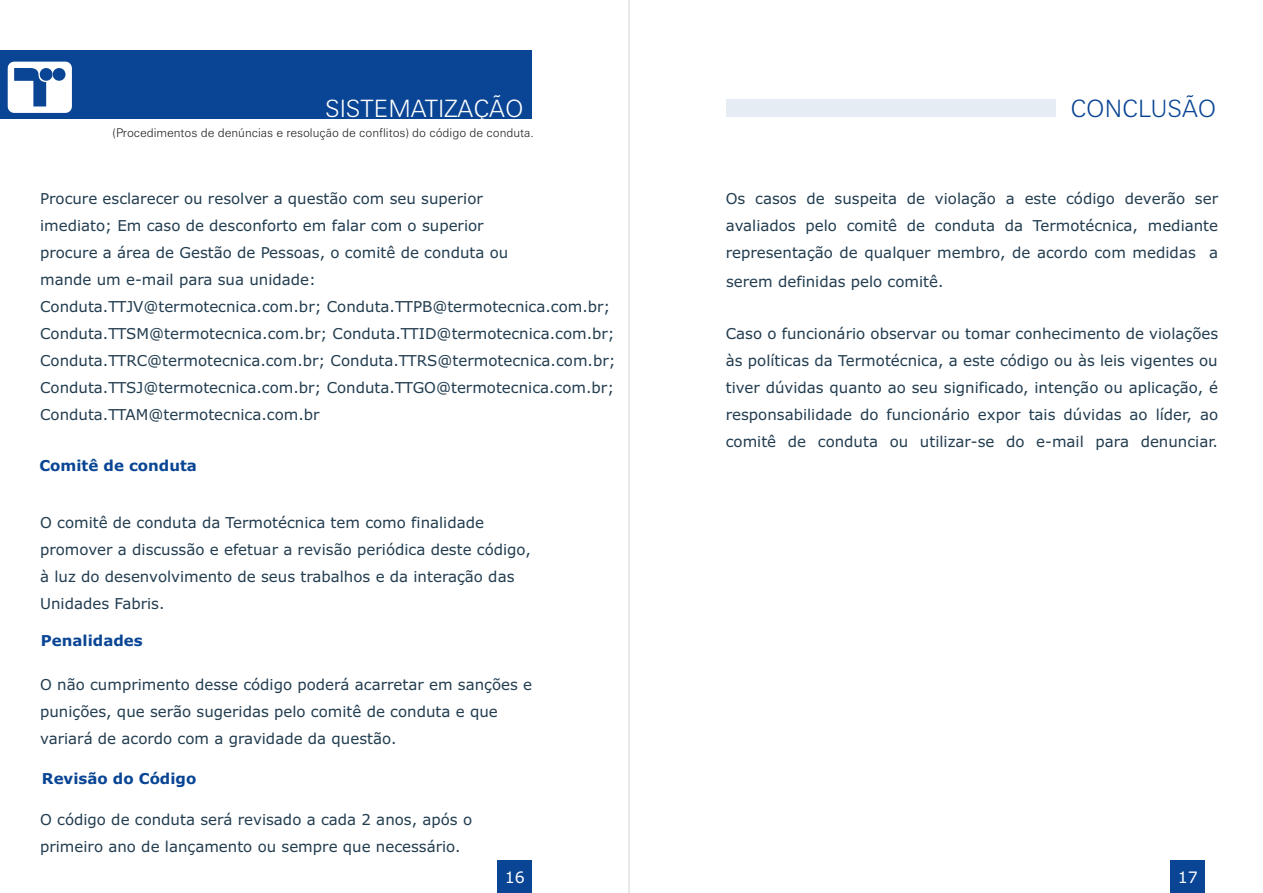
<style>
.page{position:relative;width:1263px;height:893px;background:#fff}
.page>*{position:absolute;margin:0;border:0;box-sizing:border-box;transform-origin:0 0}
.t1{font:300 24px "Zurich BT";color:#fff}
.t2{font:300 24px "Zurich BT";color:#094594}
.t3{font:15.75px "Verdana";color:#fff}
.t4{font:15px/27px "Verdana";color:#223d50}
.t5{font:700 15px "Verdana";color:#094594}
.t6{font:300 12px "Zurich BT";color:#231f20}
</style>
<div class="page">
<div style="left:0;top:50px;width:531px;height:69px;background:#094594"></div>
<svg style="left:8px;top:62px;width:64px;height:51px"></svg>
<div style="left:497px;top:860px;width:34px;height:33px;background:#094594"></div>
<div style="left:726px;top:100px;width:330px;height:17px;background:#e6ecf4"></div>
<div style="left:1170px;top:860px;width:34px;height:33px;background:#094594"></div>
<div style="left:629px;top:0;width:1px;height:893px;border:1px solid #e6e7e9"></div>
<h1 class="t1" style="left:325px;top:99px;width:200px">SISTEMATIZAÇÃO</h1>
<h1 class="t2" style="left:1070px;top:99px;width:147px">CONCLUSÃO</h1>
<p class="t6" style="left:113px;top:128px;width:422px">(Procedimentos de denúncias e resolução de conflitos) do código de conduta.</p>
<p class="t4" style="left:40px;top:186px;width:577px">Procure esclarecer ou resolver a questão com seu superior<br>imediato; Em caso de desconforto em falar com o superior<br>procure a área de Gestão de Pessoas, o comitê de conduta ou<br>mande um e-mail para sua unidade:<br>Conduta.TTJV@termotecnica.com.br; Conduta.TTPB@termotecnica.com.br; Conduta.TTSM@termotecnica.com.br; Conduta.TTID@termotecnica.com.br; Conduta.TTRC@termotecnica.com.br; Conduta.TTRS@termotecnica.com.br; Conduta.TTSJ@termotecnica.com.br; Conduta.TTGO@termotecnica.com.br; Conduta.TTAM@termotecnica.com.br</p>
<p class="t5" style="left:39px;top:460px;width:159px">Comitê de conduta</p>
<p class="t4" style="left:40px;top:510px;width:492px">O comitê de conduta da Termotécnica tem como finalidade promover a discussão e efetuar a revisão periódica deste código, à luz do desenvolvimento de seus trabalhos e da interação das Unidades Fabris.</p>
<p class="t5" style="left:41px;top:635px;width:103px">Penalidades</p>
<p class="t4" style="left:40px;top:672px;width:493px">O não cumprimento desse código poderá acarretar em sanções e punições, que serão sugeridas pelo comitê de conduta e que variará de acordo com a gravidade da questão.</p>
<p class="t5" style="left:42px;top:773px;width:156px">Revisão do Código</p>
<p class="t4" style="left:40px;top:807px;width:433px">O código de conduta será revisado a cada 2 anos, após o primeiro ano de lançamento ou sempre que necessário.</p>
<p class="t3" style="left:505px;top:871px;width:22px">16</p>
<p class="t4" style="left:726px;top:187px;width:494px;text-align:justify">Os casos de suspeita de violação a este código deverão ser avaliados pelo comitê de conduta da Termotécnica, mediante representação de qualquer membro, de acordo com medidas a</p>
<p class="t4" style="left:726px;top:269px;width:219px">serem definidas pelo comitê.</p>
<p class="t4" style="left:726px;top:322px;width:494px;text-align:justify">Caso o funcionário observar ou tomar conhecimento de violações às políticas da Termotécnica, a este código ou às leis vigentes ou tiver dúvidas quanto ao seu significado, intenção ou aplicação, é responsabilidade do funcionário expor tais dúvidas ao líder, ao comitê de conduta ou utilizar-se do e-mail para denunciar.</p>
<p class="t3" style="left:1178px;top:871px;width:22px">17</p>
</div>
